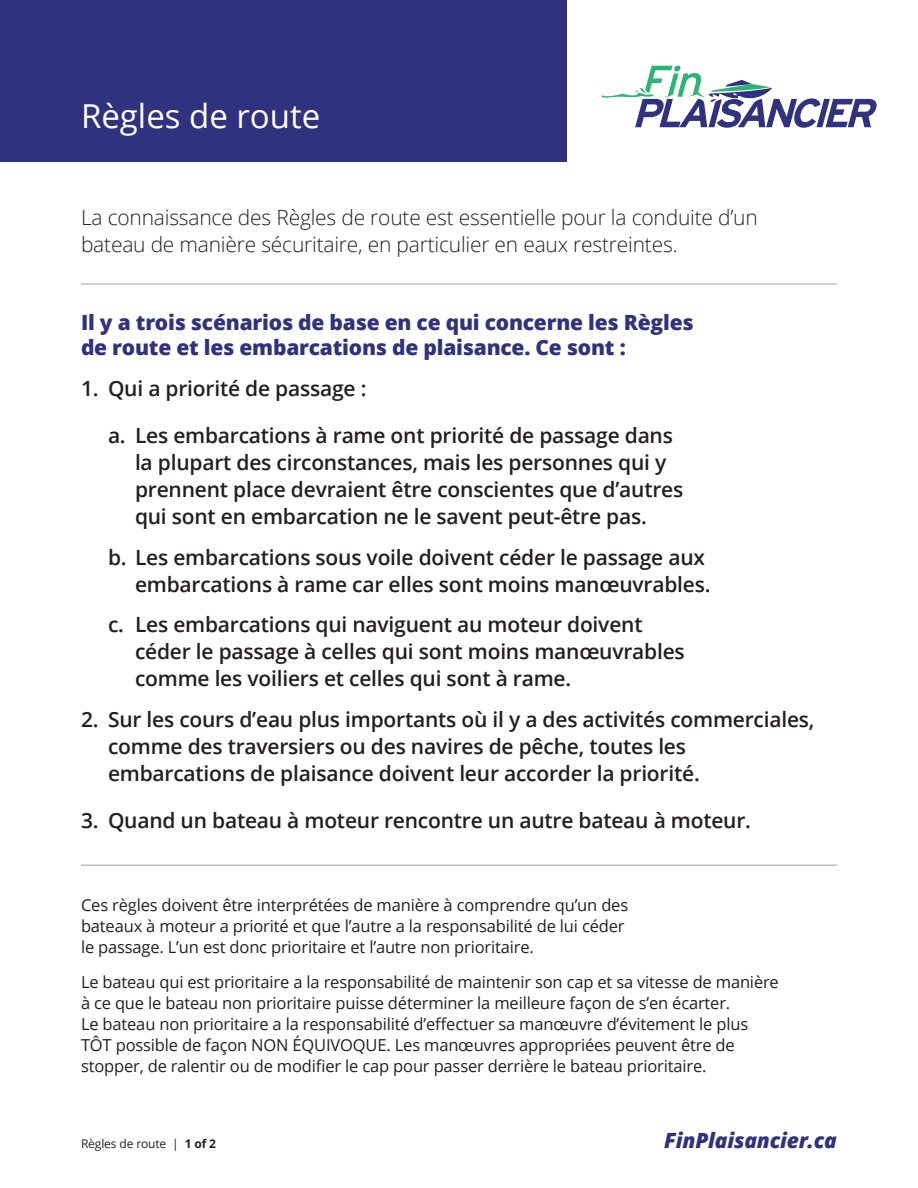
<style>
.page{position:relative;width:918px;height:1188px;background:#fff}
.page>*{position:absolute;margin:0;border:0;box-sizing:border-box;transform-origin:0 0}
.t1{font:33px "Open Sans";color:#fff}
.BB_Letter_List{font:600 21px/27px "Open Sans";letter-spacing:-.01em;color:#231f20}
.BB_Number_List{font:600 21px/27px "Open Sans";letter-spacing:-.01em;color:#231f20}
.BB_Highlight{font:300 21px/27px "Open Sans";letter-spacing:-.01em;color:#231f20}
.BB_Heading{font:800 21px/25.2px "Open Sans";letter-spacing:-.01em;color:#30317f}
.t2{font:italic 800 21px "Open Sans";letter-spacing:-.01em;color:#30317f}
.BB_Body{font:16.5px/21px "Open Sans";letter-spacing:-.01em;color:#231f20}
.t3{font:12px "Open Sans";letter-spacing:-.01em;color:#231f20}
.s1{font-weight:700}
</style>
<div class="page">
<div style="left:0;top:0;width:567px;height:162px;background:#30317f"></div>
<svg style="left:601px;top:66px;width:276px;height:62px"></svg>
<hr style="left:81px;top:283px;width:756px;height:2px;background:#a8a9ad">
<hr style="left:81px;top:865px;width:756px;height:1px;background:#a8a9ad">
<h1 class="t1" style="left:81px;top:94px;width:241px">Règles de route</h1>
<p class="BB_Highlight" style="left:81px;top:204px;width:678px">La connaissance des Règles de route est essentielle pour la conduite d’un bateau de manière sécuritaire, en particulier en eaux restreintes.</p>
<p class="BB_Heading" style="left:81px;top:309px;width:614px">Il y a trois scénarios de base en ce qui concerne les Règles de route et les embarcations de plaisance. Ce sont :</p>
<p class="BB_Number_List" style="left:81px;top:374px;width:287px">1. Qui a priorité de passage :</p>
<p class="BB_Letter_List" style="left:135px;top:422px;width:550px;text-indent:-27px">a. Les embarcations à rame ont priorité de passage dans la plupart des circonstances, mais les personnes qui y prennent place devraient être conscientes que d’autres qui sont en embarcation ne le savent peut-être pas.</p>
<p class="BB_Letter_List" style="left:108px;top:543px;width:604px;text-align:right">b. Les embarcations sous voile doivent céder le passage aux embarcations à rame car elles sont moins manœuvrables.</p>
<p class="BB_Letter_List" style="left:135px;top:611px;width:551px;text-indent:-27px">c. Les embarcations qui naviguent au moteur doivent céder le passage à celles qui sont moins manœuvrables comme les voiliers et celles qui sont à rame.</p>
<p class="BB_Number_List" style="left:108px;top:705px;width:708px;text-indent:-27px">2. Sur les cours d’eau plus importants où il y a des activités commerciales, comme des traversiers ou des navires de pêche, toutes les embarcations de plaisance doivent leur accorder la priorité.</p>
<p class="BB_Number_List" style="left:81px;top:806px;width:672px">3. Quand un bateau à moteur rencontre un autre bateau à moteur.</p>
<p class="BB_Body" style="left:81px;top:894px;width:549px">Ces règles doivent être interprétées de manière à comprendre qu’un des bateaux à moteur a priorité et que l’autre a la responsabilité de lui céder le passage. L’un est donc prioritaire et l’autre non prioritaire.</p>
<p class="BB_Body" style="left:81px;top:971px;width:699px">Le bateau qui est prioritaire a la responsabilité de maintenir son cap et sa vitesse de manière à ce que le bateau non prioritaire puisse déterminer la meilleure façon de s’en écarter.<br>Le bateau non prioritaire a la responsabilité d’effectuer sa manœuvre d’évitement le plus TÔT possible de façon NON ÉQUIVOQUE. Les manœuvres appropriées peuvent être de stopper, de ralentir ou de modifier le cap pour passer derrière le bateau prioritaire.</p>
<p class="t3" style="left:81px;top:1135px;width:137px">Règles de route | <span class="s1">1 of 2</span></p>
<p class="t2" style="left:664px;top:1124px;width:174px">FinPlaisancier.ca</p>
</div>
